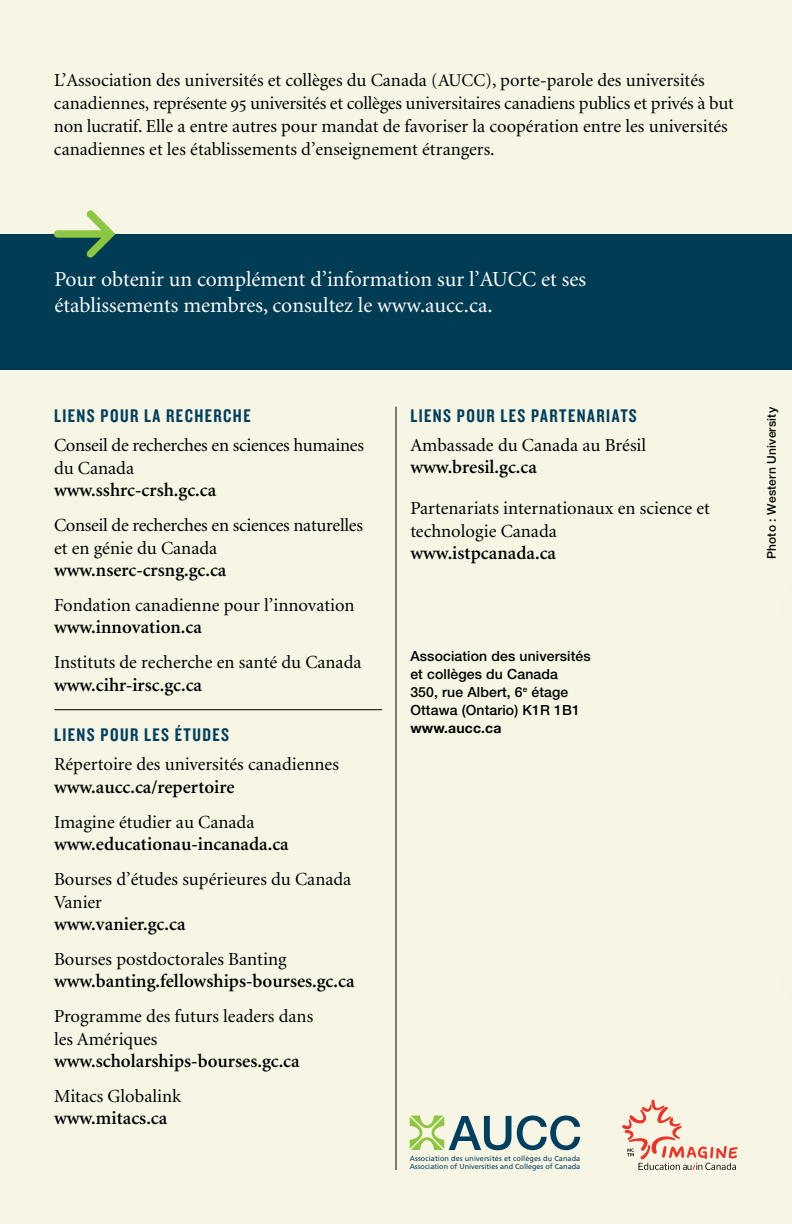
<style>
.page{position:relative;width:792px;height:1224px;background:#f7f5e4}
.page>*{position:absolute;margin:0;border:0;box-sizing:border-box;transform-origin:0 0}
.t1{font:21.6px/26px "Minion";color:#fff}
.t2{font:600 19px "Minion";color:#000}
.t3{font:19px "Knockout HTF49 Liteweight";letter-spacing:.075em;color:#003f5f}
.t4{font:18.4px/23px "Minion";color:#000}
.t5{font:500 14px/18px "Helvetica Neue";letter-spacing:.01em;color:#000}
.t6{font:700 14px "Helvetica Neue";letter-spacing:.01em;color:#000}
.t7{font:500 12px "Helvetica Neue";letter-spacing:.015em;color:#000}
.t8{font:7.2px/7.8px "Frutiger";color:#003f5f}
.s1{font-size:18px}
.s2{font-family:"Minion Exp"}
</style>
<div class="page">
<div style="left:0;top:234px;width:792px;height:136px;background:#003c54"></div>
<svg style="left:517px;top:1116px;width:63px;height:34px"></svg>
<svg style="left:410px;top:1116px;width:101px;height:34px"></svg>
<svg style="left:622px;top:1100px;width:116px;height:70px"></svg>
<hr style="left:396px;top:407px;width:1px;height:763px;background:#000">
<hr style="left:54px;top:709px;width:328px;height:1px;background:#000">
<svg style="left:54px;top:210px;width:62px;height:48px"></svg>
<p class="t4" style="left:54px;top:69px;width:681px">L’Association des universités et collèges du Canada (<span class="s1">AUCC</span>), porte-parole des universités canadiennes, représente <span class="s2">95</span> universités et collèges universitaires canadiens publics et privés à but non lucratif. Elle a entre autres pour mandat de favoriser la coopération entre les universités canadiennes et les établissements d’enseignement étrangers.</p>
<p class="t1" style="left:54px;top:267px;width:533px">Pour obtenir un complément d’information sur l’AUCC et ses établissements membres, consultez le www.aucc.ca.</p>
<p class="t3" style="left:54px;top:406px;width:198px">LIENS POUR LA RECHERCHE</p>
<p class="t4" style="left:54px;top:434px;width:311px">Conseil de recherches en sciences humaines du Canada</p>
<p class="t2" style="left:54px;top:480px;width:164px">www.sshrc-crsh.gc.ca</p>
<p class="t4" style="left:54px;top:514px;width:310px">Conseil de recherches en sciences naturelles et en génie du Canada</p>
<p class="t2" style="left:54px;top:560px;width:174px">www.nserc-crsng.gc.ca</p>
<p class="t4" style="left:54px;top:594px;width:302px">Fondation canadienne pour l’innovation</p>
<p class="t2" style="left:54px;top:617px;width:149px">www.innovation.ca</p>
<p class="t4" style="left:54px;top:651px;width:309px">Instituts de recherche en santé du Canada</p>
<p class="t2" style="left:54px;top:675px;width:150px">www.cihr-irsc.gc.ca</p>
<p class="t3" style="left:54px;top:725px;width:177px">LIENS POUR LES ÉTUDES</p>
<p class="t4" style="left:54px;top:753px;width:286px">Répertoire des universités canadiennes</p>
<p class="t2" style="left:54px;top:777px;width:182px">www.aucc.ca/repertoire</p>
<p class="t4" style="left:54px;top:811px;width:202px">Imagine étudier au Canada</p>
<p class="t2" style="left:54px;top:834px;width:236px">www.educationau-incanada.ca</p>
<p class="t4" style="left:54px;top:868px;width:299px">Bourses d’études supérieures du Canada<br>Vanier</p>
<p class="t2" style="left:54px;top:914px;width:133px">www.vanier.gc.ca</p>
<p class="t4" style="left:54px;top:948px;width:234px">Bourses postdoctorales Banting</p>
<p class="t2" style="left:54px;top:971px;width:302px">www.banting.fellowships-bourses.gc.ca</p>
<p class="t4" style="left:54px;top:1005px;width:261px">Programme des futurs leaders dans les Amériques</p>
<p class="t2" style="left:54px;top:1051px;width:247px">www.scholarships-bourses.gc.ca</p>
<p class="t4" style="left:54px;top:1085px;width:129px">Mitacs Globalink</p>
<p class="t2" style="left:54px;top:1108px;width:115px">www.mitacs.ca</p>
<p class="t3" style="left:410px;top:406px;width:228px">LIENS POUR LES PARTENARIATS</p>
<p class="t4" style="left:410px;top:434px;width:237px">Ambassade du Canada au Brésil</p>
<p class="t2" style="left:410px;top:457px;width:128px">www.bresil.gc.ca</p>
<p class="t4" style="left:410px;top:497px;width:301px">Partenariats internationaux en science et technologie Canada</p>
<p class="t2" style="left:410px;top:543px;width:147px">www.istpcanada.ca</p>
<p class="t5" style="left:410px;top:647px;width:182px">Association des universités et collèges du Canada<br>350, rue Albert, 6<sup>e</sup> étage<br>Ottawa (Ontario) K1R 1B1</p>
<p class="t6" style="left:410px;top:719px;width:93px">www.aucc.ca</p>
<p class="t8" style="left:410px;top:1154px;width:172px">Association des universités et collèges du Canada<br>Association of Universities and Colleges of Canada</p>
<p class="t7" style="left:764px;top:559px;width:153px;rotate:-90deg">Photo : Western University</p>
</div>
